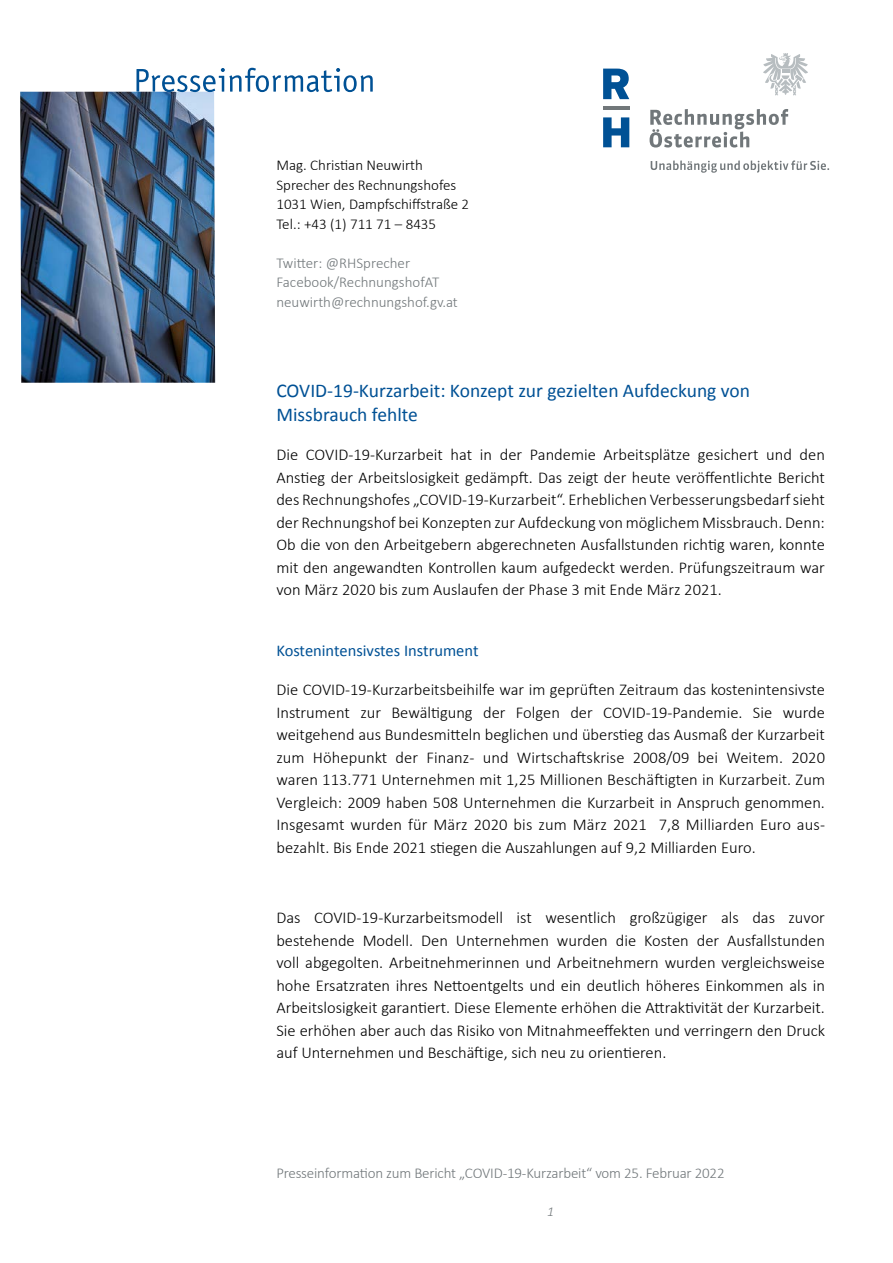
<style>
.page{position:relative;width:893px;height:1263px;background:#fff}
.page>*{position:absolute;margin:0;border:0;box-sizing:border-box;transform-origin:0 0}
.Überschrift_1{font:19.5px/23.2px "Calibri";color:#005195}
.Fließtext{font:300 16.5px/22.5px "Calibri";color:#000;text-align:justify}
.Überschrift_2{font:16.5px "Calibri";color:#005195}
.Kontaktadresse_block_2_grau{font:300 15px "Calibri";letter-spacing:-.01em;color:#71777a}
.Kontaktadresse{font:300 15px "Calibri";color:#000}
.t1{font:italic 300 13.5px "Calibri";color:#71777a}
</style>
<div class="page">
<svg style="left:603px;top:117px;width:26px;height:30px"></svg>
<svg style="left:603px;top:69px;width:26px;height:30px"></svg>
<hr style="left:603px;top:107px;width:26px;height:3px;background:#71777a">
<svg style="left:650px;top:109px;width:138px;height:39px"></svg>
<svg style="left:763px;top:53px;width:45px;height:42px"></svg>
<svg style="left:651px;top:160px;width:178px;height:13px"></svg>
<img style="left:20px;top:92px;width:195px;height:291px">
<svg style="left:136px;top:68px;width:237px;height:24px"></svg>
<p class="Kontaktadresse" style="left:276px;top:156px;width:148px">Mag. Christian Neuwirth</p>
<p class="Kontaktadresse" style="left:276px;top:175px;width:181px">Sprecher des Rechnungshofes</p>
<p class="Kontaktadresse" style="left:276px;top:195px;width:194px">1031 Wien, Dampfschiffstraße 2</p>
<p class="Kontaktadresse" style="left:276px;top:214px;width:161px">Tel.: +43 (1) 711 71 – 8435</p>
<p class="Kontaktadresse_block_2_grau" style="left:276px;top:253px;width:135px">Twitter: @RHSprecher</p>
<p class="Kontaktadresse_block_2_grau" style="left:276px;top:273px;width:164px">Facebook/RechnungshofAT</p>
<p class="Kontaktadresse_block_2_grau" style="left:276px;top:292px;width:183px">neuwirth@rechnungshof.gv.at</p>
<h1 class="Überschrift_1" style="left:276px;top:378px;width:475px">COVID-19-Kurzarbeit: Konzept zur gezielten Aufdeckung von<br>Missbrauch fehlte</h1>
<p class="Fließtext" style="left:276px;top:443px;width:550px">Die COVID-19-Kurzarbeit hat in der Pandemie Arbeitsplätze gesichert und den Anstieg der Arbeitslosigkeit gedämpft. Das zeigt der heute veröffentlichte Bericht des Rechnungshofes „COVID-19-Kurzarbeit“. Erheblichen Verbesserungsbedarf sieht der Rechnungshof bei Konzepten zur Aufdeckung von möglichem Missbrauch. Denn:<br>Ob die von den Arbeitgebern abgerechneten Ausfallstunden richtig waren, konnte mit den angewandten Kontrollen kaum aufgedeckt werden. Prüfungszeitraum war von März 2020 bis zum Auslaufen der Phase 3 mit Ende März 2021.</p>
<h2 class="Überschrift_2" style="left:276px;top:640px;width:204px">Kostenintensivstes Instrument</h2>
<p class="Fließtext" style="left:276px;top:678px;width:550px">Die COVID-19-Kurzarbeitsbeihilfe war im geprüften Zeitraum das kostenintensivste Instrument zur Bewältigung der Folgen der COVID-19-Pandemie. Sie wurde weitgehend aus Bundesmitteln beglichen und überstieg das Ausmaß der Kurzarbeit zum Höhepunkt der Finanz- und Wirtschaftskrise 2008/09 bei Weitem. 2020 waren 113.771 Unternehmen mit 1,25 Millionen Beschäftigten in Kurzarbeit. Zum Vergleich: 2009 haben 508 Unternehmen die Kurzarbeit in Anspruch genommen.<br>Insgesamt wurden für März 2020 bis zum März 2021 7,8 Milliarden Euro aus&shy;bezahlt. Bis Ende 2021 stiegen die Auszahlungen auf 9,2 Milliarden Euro.</p>
<p class="Fließtext" style="left:276px;top:906px;width:550px">Das COVID-19-Kurzarbeitsmodell ist wesentlich großzügiger als das zuvor bestehende Modell. Den Unternehmen wurden die Kosten der Ausfallstunden voll abgegolten. Arbeitnehmerinnen und Arbeitnehmern wurden vergleichsweise hohe Ersatzraten ihres Nettoentgelts und ein deutlich höheres Einkommen als in Arbeitslosigkeit garantiert. Diese Elemente erhöhen die Attraktivität der Kurzarbeit.<br>Sie erhöhen aber auch das Risiko von Mitnahmeeffekten und verringern den Druck auf Unternehmen und Beschäftige, sich neu zu orientieren.</p>
<p class="Kontaktadresse_block_2_grau" style="left:276px;top:1164px;width:450px">Presseinformation zum Bericht „COVID-19-Kurzarbeit“ vom 25. Februar 2022</p>
<p class="t1" style="left:547px;top:1203px;width:8px">1</p>
</div>
